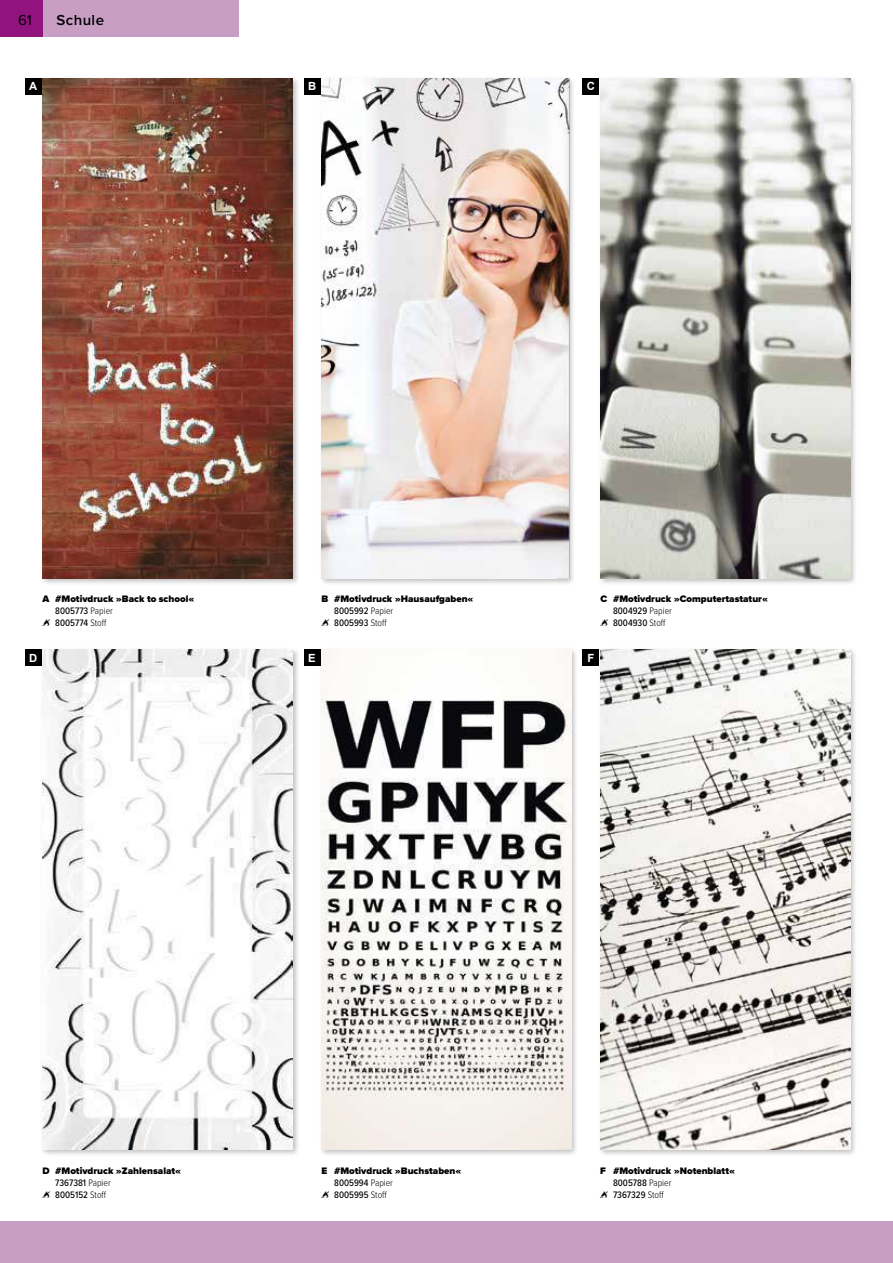
<style>
.page{position:relative;width:893px;height:1263px;background:#fff}
.page>*{position:absolute;margin:0;border:0;box-sizing:border-box;transform-origin:0 0}
.t1{font:600 15px "Proxima Nova";letter-spacing:.03em;color:#000}
.t2{font:15px "Proxima Nova";color:#000}
.t3{font:700 11.25px "Arial";color:#fff}
.t4{font:500 9.75px/11.9px "Proxima Nova Cond";color:#000}
.t5{font:900 9.75px "Proxima Nova";color:#000}
.s1{font-weight:300}
.s2{font-family:"abama Pi";font-weight:400}
</style>
<div class="page">
<div style="left:0;top:1221px;width:893px;height:42px;background:#c89ec5"></div>
<div style="left:319px;top:76px;width:257px;height:510px;background:#000;opacity:.25"></div>
<img style="left:321px;top:78px;width:250px;height:500px">
<div style="left:319px;top:647px;width:260px;height:511px;background:#000;opacity:.25"></div>
<img style="left:321px;top:650px;width:250px;height:500px">
<div style="left:40px;top:76px;width:260px;height:510px;background:#000;opacity:.25"></div>
<img style="left:43px;top:78px;width:250px;height:500px">
<div style="left:40px;top:647px;width:260px;height:510px;background:#000;opacity:.25"></div>
<img style="left:43px;top:650px;width:250px;height:500px">
<div style="left:598px;top:76px;width:260px;height:510px;background:#000;opacity:.25"></div>
<img style="left:600px;top:78px;width:250px;height:500px">
<div style="left:598px;top:647px;width:260px;height:511px;background:#000;opacity:.25"></div>
<img style="left:600px;top:650px;width:250px;height:500px">
<div style="left:25px;top:78px;width:16px;height:16px;background:#000"></div>
<div style="left:304px;top:78px;width:16px;height:16px;background:#000"></div>
<div style="left:583px;top:78px;width:16px;height:16px;background:#000"></div>
<div style="left:25px;top:650px;width:16px;height:16px;background:#000"></div>
<div style="left:304px;top:650px;width:16px;height:16px;background:#000"></div>
<div style="left:583px;top:650px;width:16px;height:16px;background:#000"></div>
<div style="left:43px;top:0;width:196px;height:36px;background:#c89ec5"></div>
<div style="left:0;top:0;width:43px;height:36px;background:#90137e"></div>
<h1 class="t2" style="left:18px;top:9px;width:15px">61</h1>
<h1 class="t1" style="left:56px;top:9px;width:49px">Schule</h1>
<p class="t3" style="left:29px;top:78px;width:10px">A</p>
<p class="t3" style="left:308px;top:78px;width:10px">B</p>
<p class="t3" style="left:587px;top:78px;width:10px">C</p>
<p class="t5" style="left:43px;top:592px;width:153px">A #Motivdruck »Back to school«</p>
<p class="t4" style="left:43px;top:604px;width:72px;text-indent:13px">8005773 <span class="s1">Papier<br></span><span class="s2">F</span> 8005774 <span class="s1">Stoff</span></p>
<p class="t5" style="left:321px;top:592px;width:154px">B #Motivdruck »Hausaufgaben«</p>
<p class="t4" style="left:321px;top:604px;width:73px;text-indent:13px">8005992 <span class="s1">Papier<br></span><span class="s2">F</span> 8005993 <span class="s1">Stoff</span></p>
<p class="t5" style="left:600px;top:592px;width:169px">C #Motivdruck »Computertastatur«</p>
<p class="t4" style="left:600px;top:604px;width:73px;text-indent:13px">8004929 <span class="s1">Papier<br></span><span class="s2">F</span> 8004930 <span class="s1">Stoff</span></p>
<p class="t3" style="left:29px;top:650px;width:10px">D</p>
<p class="t3" style="left:308px;top:650px;width:9px">E</p>
<p class="t3" style="left:587px;top:650px;width:8px">F</p>
<p class="t5" style="left:43px;top:1163px;width:140px">D #Motivdruck »Zahlensalat«</p>
<p class="t4" style="left:43px;top:1176px;width:70px;text-indent:13px">7367381 <span class="s1">Papier<br></span><span class="s2">F</span> 8005152 <span class="s1">Stoff</span></p>
<p class="t5" style="left:321px;top:1163px;width:141px">E #Motivdruck »Buchstaben«</p>
<p class="t4" style="left:321px;top:1176px;width:73px;text-indent:13px">8005994 <span class="s1">Papier<br></span><span class="s2">F</span> 8005995 <span class="s1">Stoff</span></p>
<p class="t5" style="left:600px;top:1163px;width:136px">F #Motivdruck »Notenblatt«</p>
<p class="t4" style="left:600px;top:1176px;width:73px;text-indent:13px">8005788 <span class="s1">Papier<br></span><span class="s2">F</span> 7367329 <span class="s1">Stoff</span></p>
</div>
